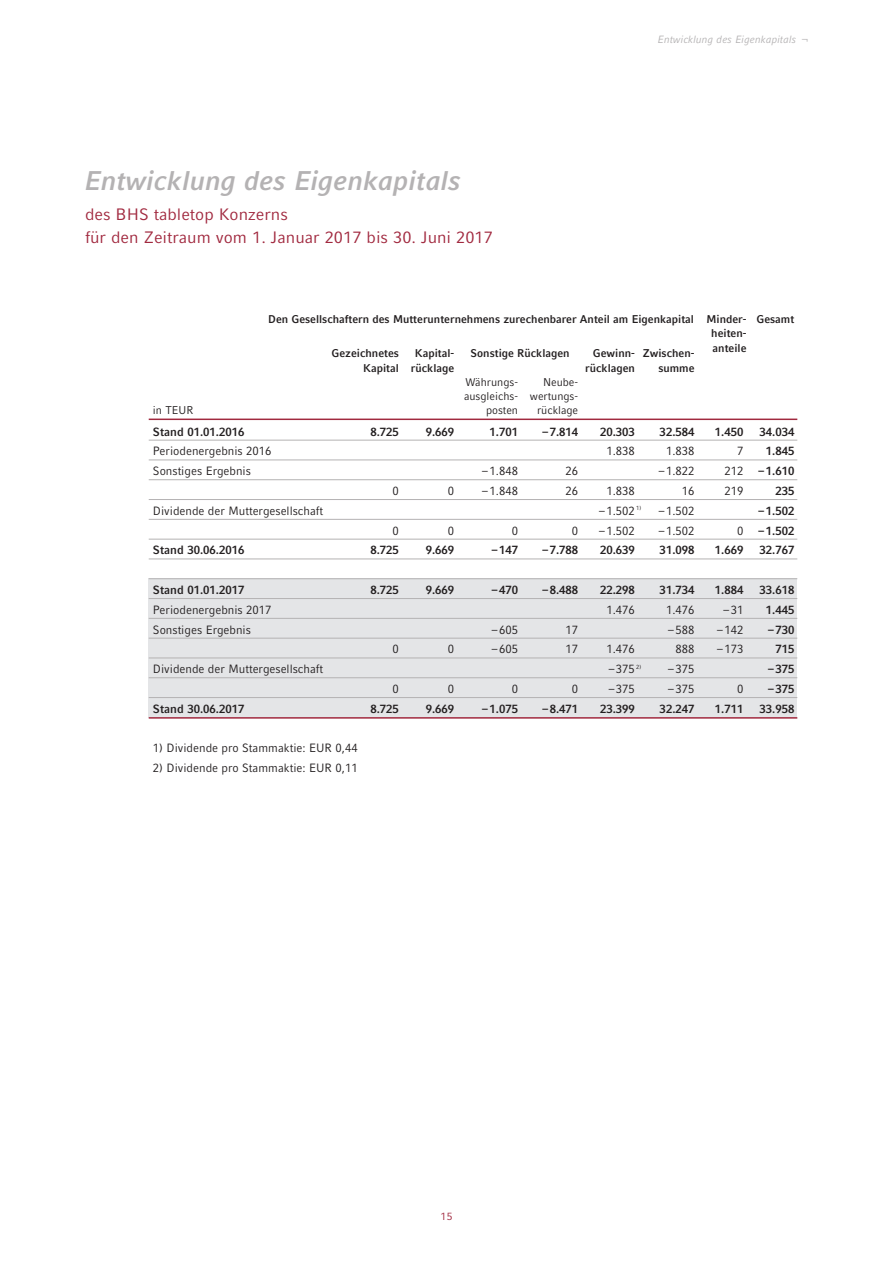
<style>
.page{position:relative;width:893px;height:1263px;background:#fff}
.page>*{position:absolute;margin:0;border:0;box-sizing:border-box;transform-origin:0 0}
.t1{font:italic 700 27px "Compatil Fact LT Com";color:#b4b2b3}
.t2{font:16.5px/22.5px "Compatil Fact LT Com";color:#a1293f}
.t3{font:12px "Compatil Fact LT Com";color:#231f20;scale:.95 1}
.t4{font:700 12px "Compatil Fact LT Com";color:#231f20;scale:.95 1}
.t5{font:700 11.25px/14.2px "Compatil Fact LT Com";color:#231f20;text-align:center;scale:.95 1}
.t6{font:11.25px/14.2px "Compatil Fact LT Com";color:#231f20;text-align:right;scale:.95 1}
.t7{font:italic 10.5px "Compatil Fact LT Com";color:#b4b2b3}
.t8{font:10.5px "Compatil Fact LT Com";color:#a1293f}
.t9{font:6px "Compatil Fact LT Com";color:#231f20;scale:.95 1}
</style>
<div class="page">
<div style="left:149px;top:579px;width:648px;height:139px;background:#e4e5e7"></div>
<hr style="left:149px;top:419px;width:648px;height:1px;background:#a1293f">
<hr style="left:149px;top:440px;width:648px;height:1px;background:#b4b2b3">
<hr style="left:149px;top:460px;width:648px;height:1px;background:#b4b2b3">
<hr style="left:149px;top:479px;width:648px;height:1px;background:#b4b2b3">
<hr style="left:149px;top:499px;width:648px;height:1px;background:#b4b2b3">
<hr style="left:149px;top:519px;width:648px;height:1px;background:#b4b2b3">
<hr style="left:149px;top:539px;width:648px;height:1px;background:#b4b2b3">
<hr style="left:149px;top:559px;width:648px;height:1px;background:#b4b2b3">
<hr style="left:149px;top:578px;width:648px;height:1px;background:#b4b2b3">
<hr style="left:149px;top:598px;width:648px;height:1px;background:#b4b2b3">
<hr style="left:149px;top:618px;width:648px;height:1px;background:#b4b2b3">
<hr style="left:149px;top:638px;width:648px;height:1px;background:#b4b2b3">
<hr style="left:149px;top:658px;width:648px;height:1px;background:#b4b2b3">
<hr style="left:149px;top:677px;width:648px;height:1px;background:#b4b2b3">
<hr style="left:149px;top:697px;width:648px;height:1px;background:#b4b2b3">
<hr style="left:149px;top:717px;width:648px;height:2px;background:#a1293f">
<h1 class="t1" style="left:85px;top:171px;width:378px">Entwicklung des Eigenkapitals</h1>
<h2 class="t2" style="left:85px;top:205px;width:409px">des BHS tabletop Konzerns<br>für den Zeitraum vom 1. Januar 2017 bis 30. Juni 2017</h2>
<p class="t7" style="left:658px;top:35px;width:151px">Entwicklung des Eigenkapitals ¬</p>
<p class="t5" style="left:268px;top:313px;width:450px">Den Gesellschaftern des Mutterunternehmens zurechenbarer Anteil am Eigenkapital</p>
<p class="t5" style="left:756px;top:313px;width:41px">Gesamt</p>
<p class="t5" style="left:706px;top:313px;width:44px">Minder&shy;heiten&shy;anteile</p>
<p class="t5" style="left:332px;top:347px;width:72px">Gezeichnetes</p>
<p class="t5" style="left:415px;top:347px;width:43px">Kapital-</p>
<p class="t5" style="left:471px;top:347px;width:106px">Sonstige Rücklagen</p>
<p class="t5" style="left:593px;top:347px;width:108px">Gewinn- Zwischen-</p>
<p class="t5" style="left:363px;top:362px;width:97px">Kapital rücklage</p>
<p class="t5" style="left:585px;top:362px;width:54px">rücklagen</p>
<p class="t5" style="left:658px;top:362px;width:40px">summe</p>
<p class="t6" style="left:465px;top:376px;width:57px">Währungs-</p>
<p class="t6" style="left:464px;top:376px;width:122px">Neube-<br>ausgleichs- wertungs-</p>
<p class="t6" style="left:153px;top:404px;width:44px">in TEUR</p>
<p class="t6" style="left:486px;top:404px;width:35px">posten</p>
<p class="t6" style="left:537px;top:404px;width:45px">rücklage</p>
<p class="t4" style="left:153px;top:427px;width:98px">Stand 01.01.2016</p>
<p class="t4" style="left:370px;top:427px;width:32px">8.725</p>
<p class="t4" style="left:426px;top:427px;width:32px">9.669</p>
<p class="t4" style="left:489px;top:427px;width:32px">1.701</p>
<p class="t4" style="left:542px;top:427px;width:39px">– 7.814</p>
<p class="t4" style="left:600px;top:427px;width:38px">20.303</p>
<p class="t4" style="left:660px;top:427px;width:38px">32.584</p>
<p class="t4" style="left:715px;top:427px;width:32px">1.450</p>
<p class="t4" style="left:760px;top:427px;width:38px">34.034</p>
<p class="t3" style="left:153px;top:447px;width:126px">Periodenergebnis 2016</p>
<p class="t3" style="left:606px;top:447px;width:32px">1.838</p>
<p class="t3" style="left:666px;top:447px;width:32px">1.838</p>
<p class="t3" style="left:737px;top:447px;width:8px">7</p>
<p class="t4" style="left:766px;top:447px;width:32px">1.845</p>
<p class="t3" style="left:153px;top:467px;width:105px">Sonstiges Ergebnis</p>
<p class="t3" style="left:482px;top:467px;width:39px">– 1.848</p>
<p class="t3" style="left:565px;top:467px;width:15px">26</p>
<p class="t3" style="left:659px;top:467px;width:39px">– 1.822</p>
<p class="t3" style="left:724px;top:467px;width:22px">212</p>
<p class="t4" style="left:759px;top:467px;width:39px">– 1.610</p>
<p class="t3" style="left:393px;top:487px;width:8px">0</p>
<p class="t3" style="left:448px;top:487px;width:8px">0</p>
<p class="t3" style="left:482px;top:487px;width:39px">– 1.848</p>
<p class="t3" style="left:565px;top:487px;width:15px">26</p>
<p class="t3" style="left:606px;top:487px;width:32px">1.838</p>
<p class="t3" style="left:682px;top:487px;width:15px">16</p>
<p class="t3" style="left:724px;top:487px;width:22px">219</p>
<p class="t4" style="left:775px;top:487px;width:22px">235</p>
<p class="t3" style="left:153px;top:506px;width:181px">Dividende der Muttergesellschaft</p>
<p class="t3" style="left:599px;top:506px;width:39px">– 1.502</p>
<p class="t3" style="left:659px;top:506px;width:39px">– 1.502</p>
<p class="t4" style="left:759px;top:506px;width:39px">– 1.502</p>
<p class="t3" style="left:393px;top:526px;width:8px">0</p>
<p class="t3" style="left:448px;top:526px;width:8px">0</p>
<p class="t3" style="left:512px;top:526px;width:8px">0</p>
<p class="t3" style="left:572px;top:526px;width:8px">0</p>
<p class="t3" style="left:599px;top:526px;width:39px">– 1.502</p>
<p class="t3" style="left:659px;top:526px;width:39px">– 1.502</p>
<p class="t3" style="left:737px;top:526px;width:8px">0</p>
<p class="t4" style="left:759px;top:526px;width:39px">– 1.502</p>
<p class="t4" style="left:153px;top:546px;width:98px">Stand 30.06.2016</p>
<p class="t4" style="left:370px;top:546px;width:32px">8.725</p>
<p class="t4" style="left:426px;top:546px;width:32px">9.669</p>
<p class="t4" style="left:492px;top:546px;width:29px">– 147</p>
<p class="t4" style="left:542px;top:546px;width:39px">– 7.788</p>
<p class="t4" style="left:600px;top:546px;width:38px">20.639</p>
<p class="t4" style="left:660px;top:546px;width:38px">31.098</p>
<p class="t4" style="left:715px;top:546px;width:32px">1.669</p>
<p class="t4" style="left:760px;top:546px;width:38px">32.767</p>
<p class="t4" style="left:153px;top:586px;width:98px">Stand 01.01.2017</p>
<p class="t4" style="left:370px;top:586px;width:32px">8.725</p>
<p class="t4" style="left:426px;top:586px;width:32px">9.669</p>
<p class="t4" style="left:492px;top:586px;width:29px">– 470</p>
<p class="t4" style="left:542px;top:586px;width:39px">– 8.488</p>
<p class="t4" style="left:600px;top:586px;width:38px">22.298</p>
<p class="t4" style="left:660px;top:586px;width:38px">31.734</p>
<p class="t4" style="left:715px;top:586px;width:32px">1.884</p>
<p class="t4" style="left:760px;top:586px;width:38px">33.618</p>
<p class="t3" style="left:153px;top:605px;width:126px">Periodenergebnis 2017</p>
<p class="t3" style="left:606px;top:605px;width:32px">1.476</p>
<p class="t3" style="left:666px;top:605px;width:32px">1.476</p>
<p class="t3" style="left:723px;top:605px;width:23px">– 31</p>
<p class="t4" style="left:766px;top:605px;width:32px">1.445</p>
<p class="t3" style="left:153px;top:625px;width:105px">Sonstiges Ergebnis</p>
<p class="t3" style="left:492px;top:625px;width:29px">– 605</p>
<p class="t3" style="left:565px;top:625px;width:15px">17</p>
<p class="t3" style="left:668px;top:625px;width:29px">– 588</p>
<p class="t3" style="left:717px;top:625px;width:29px">– 142</p>
<p class="t4" style="left:768px;top:625px;width:29px">– 730</p>
<p class="t3" style="left:393px;top:645px;width:8px">0</p>
<p class="t3" style="left:448px;top:645px;width:8px">0</p>
<p class="t3" style="left:492px;top:645px;width:29px">– 605</p>
<p class="t3" style="left:565px;top:645px;width:15px">17</p>
<p class="t3" style="left:606px;top:645px;width:32px">1.476</p>
<p class="t3" style="left:675px;top:645px;width:22px">888</p>
<p class="t3" style="left:717px;top:645px;width:29px">– 173</p>
<p class="t4" style="left:775px;top:645px;width:22px">715</p>
<p class="t3" style="left:153px;top:665px;width:181px">Dividende der Muttergesellschaft</p>
<p class="t3" style="left:609px;top:665px;width:29px">– 375</p>
<p class="t3" style="left:668px;top:665px;width:29px">– 375</p>
<p class="t4" style="left:768px;top:665px;width:29px">– 375</p>
<p class="t3" style="left:393px;top:685px;width:8px">0</p>
<p class="t3" style="left:448px;top:685px;width:8px">0</p>
<p class="t3" style="left:512px;top:685px;width:8px">0</p>
<p class="t3" style="left:572px;top:685px;width:8px">0</p>
<p class="t3" style="left:609px;top:685px;width:29px">– 375</p>
<p class="t3" style="left:668px;top:685px;width:29px">– 375</p>
<p class="t3" style="left:737px;top:685px;width:8px">0</p>
<p class="t4" style="left:768px;top:685px;width:29px">– 375</p>
<p class="t4" style="left:153px;top:704px;width:98px">Stand 30.06.2017</p>
<p class="t4" style="left:370px;top:704px;width:32px">8.725</p>
<p class="t4" style="left:426px;top:704px;width:32px">9.669</p>
<p class="t4" style="left:482px;top:704px;width:39px">– 1.075</p>
<p class="t4" style="left:542px;top:704px;width:39px">– 8.471</p>
<p class="t4" style="left:600px;top:704px;width:38px">23.399</p>
<p class="t4" style="left:660px;top:704px;width:38px">32.247</p>
<p class="t4" style="left:715px;top:704px;width:32px">1.711</p>
<p class="t4" style="left:760px;top:704px;width:38px">33.958</p>
<p class="t3" style="left:153px;top:744px;width:217px">1) Dividende pro Stammaktie: EUR 0,44</p>
<p class="t3" style="left:153px;top:764px;width:217px">2) Dividende pro Stammaktie: EUR 0,11</p>
<p class="t9" style="left:636px;top:506px;width:7px">1)</p>
<p class="t9" style="left:636px;top:665px;width:7px">2)</p>
<p class="t8" style="left:440px;top:1212px;width:14px">15</p>
</div>
